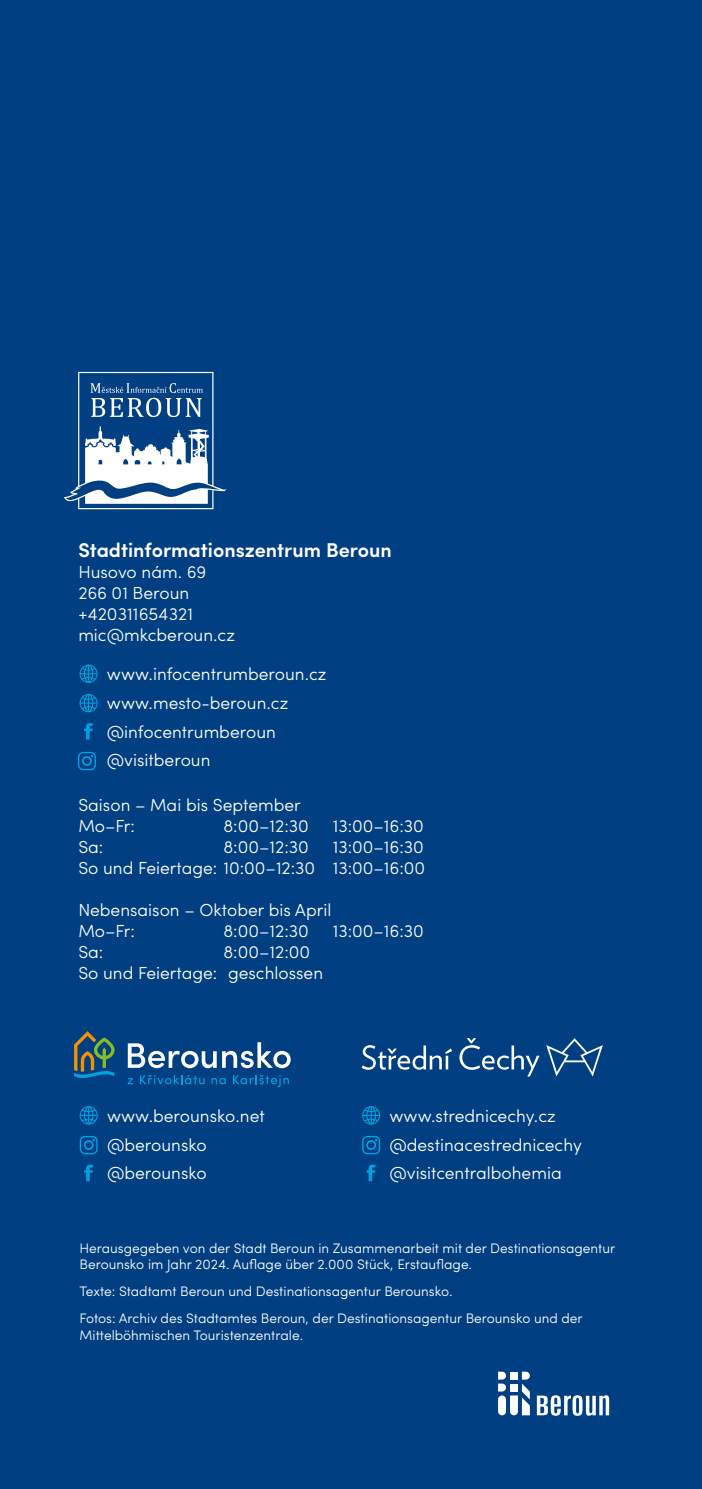
<style>
.page{position:relative;width:702px;height:1489px;background:#fff}
.page>*{position:absolute;margin:0;border:0;box-sizing:border-box;transform-origin:0 0}
.t1{font:600 20px "Sofia Pro";color:#fff}
.t2{font:300 17.5px/21px "Sofia Pro";color:#fff}
.t3{font:300 13.75px/16.5px "Sofia Pro";color:#fff}
</style>
<div class="page">
<div style="left:0;top:0;width:702px;height:1488px;background:#004082"></div>
<svg style="left:498px;top:1371px;width:32px;height:44px"></svg>
<svg style="left:537px;top:1395px;width:72px;height:20px"></svg>
<svg style="left:80px;top:1136px;width:18px;height:18px"></svg>
<svg style="left:362px;top:1136px;width:18px;height:18px"></svg>
<svg style="left:84px;top:1164px;width:9px;height:17px"></svg>
<svg style="left:367px;top:1164px;width:8px;height:17px"></svg>
<svg style="left:84px;top:723px;width:9px;height:16px"></svg>
<svg style="left:80px;top:1106px;width:18px;height:18px"></svg>
<svg style="left:362px;top:1106px;width:18px;height:18px"></svg>
<svg style="left:79px;top:664px;width:19px;height:19px"></svg>
<svg style="left:79px;top:694px;width:19px;height:18px"></svg>
<svg style="left:74px;top:1031px;width:41px;height:47px"></svg>
<svg style="left:128px;top:1042px;width:163px;height:26px"></svg>
<svg style="left:128px;top:1078px;width:5px;height:6px"></svg>
<svg style="left:140px;top:1074px;width:64px;height:10px"></svg>
<svg style="left:211px;top:1078px;width:15px;height:6px"></svg>
<svg style="left:233px;top:1075px;width:56px;height:12px"></svg>
<svg style="left:64px;top:372px;width:162px;height:137px"></svg>
<svg style="left:546px;top:1038px;width:57px;height:38px"></svg>
<svg style="left:361px;top:1045px;width:91px;height:24px"></svg>
<svg style="left:459px;top:1038px;width:80px;height:38px"></svg>
<svg style="left:78px;top:751px;width:18px;height:19px"></svg>
<p class="t1" style="left:78px;top:534px;width:315px">Stadtinformationszentrum Beroun</p>
<p class="t2" style="left:78px;top:560px;width:158px">Husovo nám. 69<br>266 01 Beroun<br>+420 311 654 321 mic@mkcberoun.cz</p>
<p class="t2" style="left:107px;top:662px;width:221px">www.infocentrumberoun.cz</p>
<p class="t2" style="left:107px;top:691px;width:183px">www.mesto-beroun.cz</p>
<p class="t2" style="left:107px;top:719px;width:170px">@infocentrumberoun</p>
<p class="t2" style="left:107px;top:748px;width:105px">@visitberoun</p>
<p class="t2" style="left:78px;top:792px;width:224px">Saison – Mai bis September<br>Mo–Fr:</p>
<p class="t2" style="left:223px;top:813px;width:87px">8:00–12:30</p>
<p class="t2" style="left:332px;top:813px;width:93px">13:00–16:30</p>
<p class="t2" style="left:78px;top:834px;width:27px">Sa:</p>
<p class="t2" style="left:223px;top:834px;width:87px">8:00–12:30</p>
<p class="t2" style="left:78px;top:834px;width:348px;text-align:right">13:00–16:30<br>So und Feiertage: 10:00–12:30 13:00–16:00</p>
<p class="t2" style="left:78px;top:897px;width:254px">Nebensaison – Oktober bis April<br>Mo–Fr:</p>
<p class="t2" style="left:223px;top:918px;width:87px">8:00–12:30</p>
<p class="t2" style="left:332px;top:918px;width:93px">13:00–16:30</p>
<p class="t2" style="left:78px;top:939px;width:27px">Sa:</p>
<p class="t2" style="left:78px;top:939px;width:246px;text-indent:145px">8:00–12:00<br>So und Feiertage: geschlossen</p>
<p class="t2" style="left:107px;top:1104px;width:159px">www.berounsko.net</p>
<p class="t2" style="left:389px;top:1104px;width:168px">www.strednicechy.cz</p>
<p class="t2" style="left:107px;top:1132px;width:101px">@berounsko</p>
<p class="t2" style="left:389px;top:1132px;width:194px">@destinacestrednicechy</p>
<p class="t2" style="left:107px;top:1161px;width:101px">@berounsko</p>
<p class="t2" style="left:389px;top:1161px;width:174px">@visitcentralbohemia</p>
<p class="t3" style="left:79px;top:1238px;width:537px">Herausgegeben von der Stadt Beroun in Zusammenarbeit mit der Destinationsagentur<br>Berounsko im Jahr 2024. Auflage über 2.000 Stück, Erstauflage.</p>
<p class="t3" style="left:79px;top:1276px;width:505px;line-height:27.2px">Texte: Stadtamt Beroun und Destinationsagentur Berounsko.<br>Fotos: Archiv des Stadtamtes Beroun, der Destinationsagentur Berounsko und der</p>
<p class="t3" style="left:79px;top:1325px;width:225px">Mittelböhmischen Touristenzentrale.</p>
</div>
